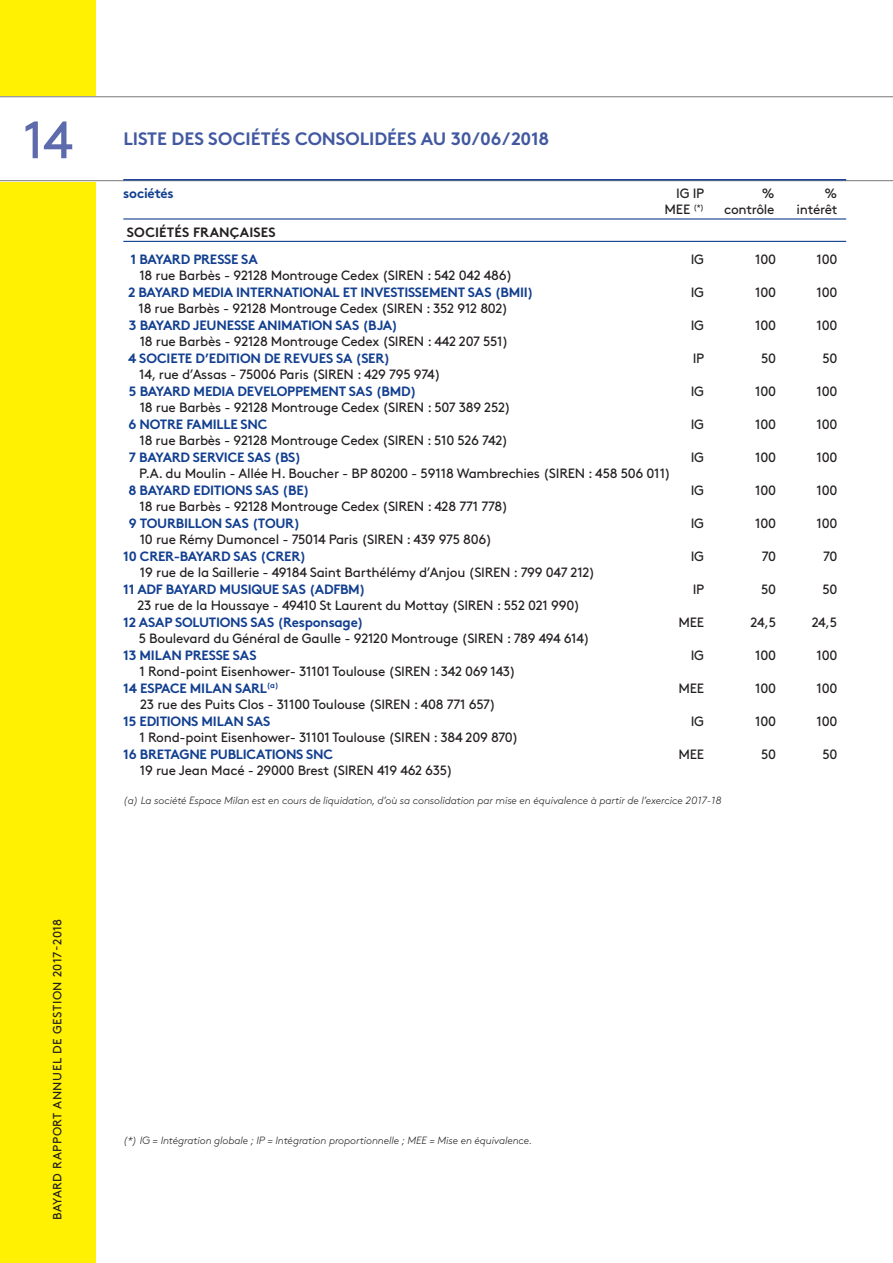
<style>
.page{position:relative;width:893px;height:1263px;background:#fff}
.page>*{position:absolute;margin:0;border:0;box-sizing:border-box;transform-origin:0 0}
.t1{font:52.5px "Brown";color:#5d6aab}
.t2{font:700 18px "Brown";letter-spacing:-.005em;color:#4259a1}
.t3{font:13.5px/16.5px "Brown";letter-spacing:-.02em;color:#231f20}
.t4{font:700 13.5px "Brown";letter-spacing:-.02em;color:#123f90}
.t5{font:700 13.5px "Brown";letter-spacing:.005em;color:#231f20}
.t6{font:12px "Brown";letter-spacing:.045em;color:#231f20}
.t7{font:italic 300 10.5px "Brown";letter-spacing:-.01em;color:#231f20}
.s1{font-weight:700;color:#123f90}
</style>
<div class="page">
<div style="left:0;top:0;width:96px;height:1263px;background:#fff101"></div>
<div style="left:0;top:96px;width:96px;height:85px;background:#fff"></div>
<hr style="left:0;top:180px;width:893px;height:1px;background:#76787b">
<hr style="left:0;top:96px;width:893px;height:1px;background:#76787b">
<hr style="left:123px;top:179px;width:723px;height:2px;background:#123f90">
<hr style="left:123px;top:218px;width:723px;height:2px;background:#123f90">
<hr style="left:123px;top:241px;width:723px;height:1px;background:#123f90">
<h1 class="t1" style="left:23px;top:100px;width:51px">14</h1>
<p class="t6" style="left:48px;top:1220px;width:303px;rotate:-90deg">BAYARD RAPPORT ANNUEL DE GESTION 2017-2018</p>
<h2 class="t2" style="left:123px;top:124px;width:427px">LISTE DES SOCIÉTÉS CONSOLIDÉES AU 30/06/2018</h2>
<p class="t4" style="left:123px;top:182px;width:52px">sociétés</p>
<p class="t3" style="left:676px;top:183px;width:30px">IG IP</p>
<p class="t3" style="left:762px;top:183px;width:14px">%</p>
<p class="t3" style="left:825px;top:183px;width:14px">%</p>
<p class="t3" style="left:665px;top:200px;width:41px">MEE <sup>(*)</sup></p>
<p class="t3" style="left:724px;top:200px;width:52px">contrôle</p>
<p class="t3" style="left:797px;top:200px;width:42px">intérêt</p>
<p class="t5" style="left:127px;top:221px;width:150px">SOCIÉTÉS FRANÇAISES</p>
<p class="t4" style="left:131px;top:248px;width:129px">1 BAYARD PRESSE SA</p>
<p class="t3" style="left:691px;top:249px;width:15px">IG</p>
<p class="t3" style="left:755px;top:249px;width:22px">100</p>
<p class="t3" style="left:816px;top:249px;width:22px">100</p>
<p class="t3" style="left:139px;top:266px;width:374px">18 rue Barbès - 92128 Montrouge Cedex (SIREN : 542 042 486)</p>
<p class="t4" style="left:128px;top:281px;width:407px">2 BAYARD MEDIA INTERNATIONAL ET INVESTISSEMENT SAS (BMII)</p>
<p class="t3" style="left:691px;top:282px;width:15px">IG</p>
<p class="t3" style="left:755px;top:282px;width:22px">100</p>
<p class="t3" style="left:816px;top:282px;width:22px">100</p>
<p class="t3" style="left:138px;top:299px;width:371px">18 rue Barbès - 92128 Montrouge Cedex (SIREN : 352 912 802)</p>
<p class="t4" style="left:129px;top:314px;width:271px">3 BAYARD JEUNESSE ANIMATION SAS (BJA)</p>
<p class="t3" style="left:691px;top:315px;width:15px">IG</p>
<p class="t3" style="left:755px;top:315px;width:22px">100</p>
<p class="t3" style="left:816px;top:315px;width:22px">100</p>
<p class="t3" style="left:140px;top:332px;width:370px">18 rue Barbès - 92128 Montrouge Cedex (SIREN : 442 207 551)</p>
<p class="t4" style="left:128px;top:347px;width:264px">4 SOCIETE D’EDITION DE REVUES SA (SER)</p>
<p class="t3" style="left:693px;top:348px;width:13px">IP</p>
<p class="t3" style="left:761px;top:348px;width:16px">50</p>
<p class="t3" style="left:822px;top:348px;width:16px">50</p>
<p class="t3" style="left:139px;top:365px;width:303px">14, rue d’Assas - 75006 Paris (SIREN : 429 795 974)</p>
<p class="t4" style="left:129px;top:380px;width:289px">5 BAYARD MEDIA DEVELOPPEMENT SAS (BMD)</p>
<p class="t3" style="left:691px;top:381px;width:15px">IG</p>
<p class="t3" style="left:755px;top:381px;width:22px">100</p>
<p class="t3" style="left:816px;top:381px;width:22px">100</p>
<p class="t3" style="left:140px;top:398px;width:373px">18 rue Barbès - 92128 Montrouge Cedex (SIREN : 507 389 252)</p>
<p class="t4" style="left:128px;top:413px;width:141px">6 NOTRE FAMILLE SNC</p>
<p class="t3" style="left:691px;top:414px;width:15px">IG</p>
<p class="t3" style="left:755px;top:414px;width:22px">100</p>
<p class="t3" style="left:816px;top:414px;width:22px">100</p>
<p class="t3" style="left:140px;top:431px;width:370px">18 rue Barbès - 92128 Montrouge Cedex (SIREN : 510 526 742)</p>
<p class="t4" style="left:129px;top:446px;width:174px">7 BAYARD SERVICE SAS (BS)</p>
<p class="t3" style="left:691px;top:447px;width:15px">IG</p>
<p class="t3" style="left:755px;top:447px;width:22px">100</p>
<p class="t3" style="left:816px;top:447px;width:22px">100</p>
<p class="t3" style="left:139px;top:464px;width:533px">P.A. du Moulin - Allée H. Boucher - BP 80200 - 59118 Wambrechies (SIREN : 458 506 011)</p>
<p class="t4" style="left:128px;top:479px;width:183px">8 BAYARD EDITIONS SAS (BE)</p>
<p class="t3" style="left:691px;top:480px;width:15px">IG</p>
<p class="t3" style="left:755px;top:480px;width:22px">100</p>
<p class="t3" style="left:816px;top:480px;width:22px">100</p>
<p class="t3" style="left:140px;top:497px;width:370px">18 rue Barbès - 92128 Montrouge Cedex (SIREN : 428 771 778)</p>
<p class="t4" style="left:129px;top:512px;width:173px">9 TOURBILLON SAS (TOUR)</p>
<p class="t3" style="left:691px;top:513px;width:15px">IG</p>
<p class="t3" style="left:755px;top:513px;width:22px">100</p>
<p class="t3" style="left:816px;top:513px;width:22px">100</p>
<p class="t3" style="left:140px;top:530px;width:354px">10 rue Rémy Dumoncel - 75014 Paris (SIREN : 439 975 806)</p>
<p class="t4" style="left:123px;top:545px;width:185px">10 CRER-BAYARD SAS (CRER)</p>
<p class="t3" style="left:691px;top:546px;width:15px">IG</p>
<p class="t3" style="left:762px;top:546px;width:16px">70</p>
<p class="t3" style="left:823px;top:546px;width:16px">70</p>
<p class="t3" style="left:140px;top:563px;width:457px">19 rue de la Saillerie - 49184 Saint Barthélémy d’Anjou (SIREN : 799 047 212)</p>
<p class="t4" style="left:123px;top:578px;width:244px">11 ADF BAYARD MUSIQUE SAS (ADFBM)</p>
<p class="t3" style="left:693px;top:579px;width:13px">IP</p>
<p class="t3" style="left:761px;top:579px;width:16px">50</p>
<p class="t3" style="left:822px;top:579px;width:16px">50</p>
<p class="t3" style="left:137px;top:596px;width:444px">23 rue de la Houssaye - 49410 St Laurent du Mottay (SIREN : 552 021 990)</p>
<p class="t4" style="left:123px;top:611px;width:242px">12 ASAP SOLUTIONS SAS (Responsage)</p>
<p class="t3" style="left:678px;top:612px;width:27px">MEE</p>
<p class="t3" style="left:750px;top:612px;width:27px">24,5</p>
<p class="t3" style="left:812px;top:612px;width:27px">24,5</p>
<p class="t3" style="left:139px;top:629px;width:452px">5 Boulevard du Général de Gaulle - 92120 Montrouge (SIREN : 789 494 614)</p>
<p class="t4" style="left:123px;top:644px;width:135px">13 MILAN PRESSE SAS</p>
<p class="t3" style="left:691px;top:645px;width:15px">IG</p>
<p class="t3" style="left:755px;top:645px;width:22px">100</p>
<p class="t3" style="left:816px;top:645px;width:22px">100</p>
<p class="t3" style="left:123px;top:662px;width:394px;text-indent:16px">1 Rond-point Eisenhower- 31101 Toulouse (SIREN : 342 069 143)<br><span class="s1">14 ESPACE MILAN SARL</span><sup>(a)</sup></p>
<p class="t3" style="left:678px;top:678px;width:27px">MEE</p>
<p class="t3" style="left:755px;top:678px;width:22px">100</p>
<p class="t3" style="left:816px;top:678px;width:22px">100</p>
<p class="t3" style="left:140px;top:695px;width:357px">23 rue des Puits Clos - 31100 Toulouse (SIREN : 408 771 657)</p>
<p class="t4" style="left:123px;top:710px;width:149px">15 EDITIONS MILAN SAS</p>
<p class="t3" style="left:691px;top:711px;width:15px">IG</p>
<p class="t3" style="left:755px;top:711px;width:22px">100</p>
<p class="t3" style="left:816px;top:711px;width:22px">100</p>
<p class="t3" style="left:140px;top:728px;width:381px">1 Rond-point Eisenhower- 31101 Toulouse (SIREN : 384 209 870)</p>
<p class="t4" style="left:123px;top:743px;width:211px">16 BRETAGNE PUBLICATIONS SNC</p>
<p class="t3" style="left:678px;top:744px;width:27px">MEE</p>
<p class="t3" style="left:761px;top:744px;width:16px">50</p>
<p class="t3" style="left:822px;top:744px;width:16px">50</p>
<p class="t3" style="left:140px;top:761px;width:315px">19 rue Jean Macé - 29000 Brest (SIREN 419 462 635)</p>
<p class="t7" style="left:123px;top:793px;width:600px">(a) La société Espace Milan est en cours de liquidation, d’où sa consolidation par mise en équivalence à partir de l’exercice 2017-18</p>
<p class="t7" style="left:123px;top:1132px;width:411px">(*) IG = Intégration globale ; IP = Intégration proportionnelle ; MEE = Mise en équivalence.</p>
</div>
